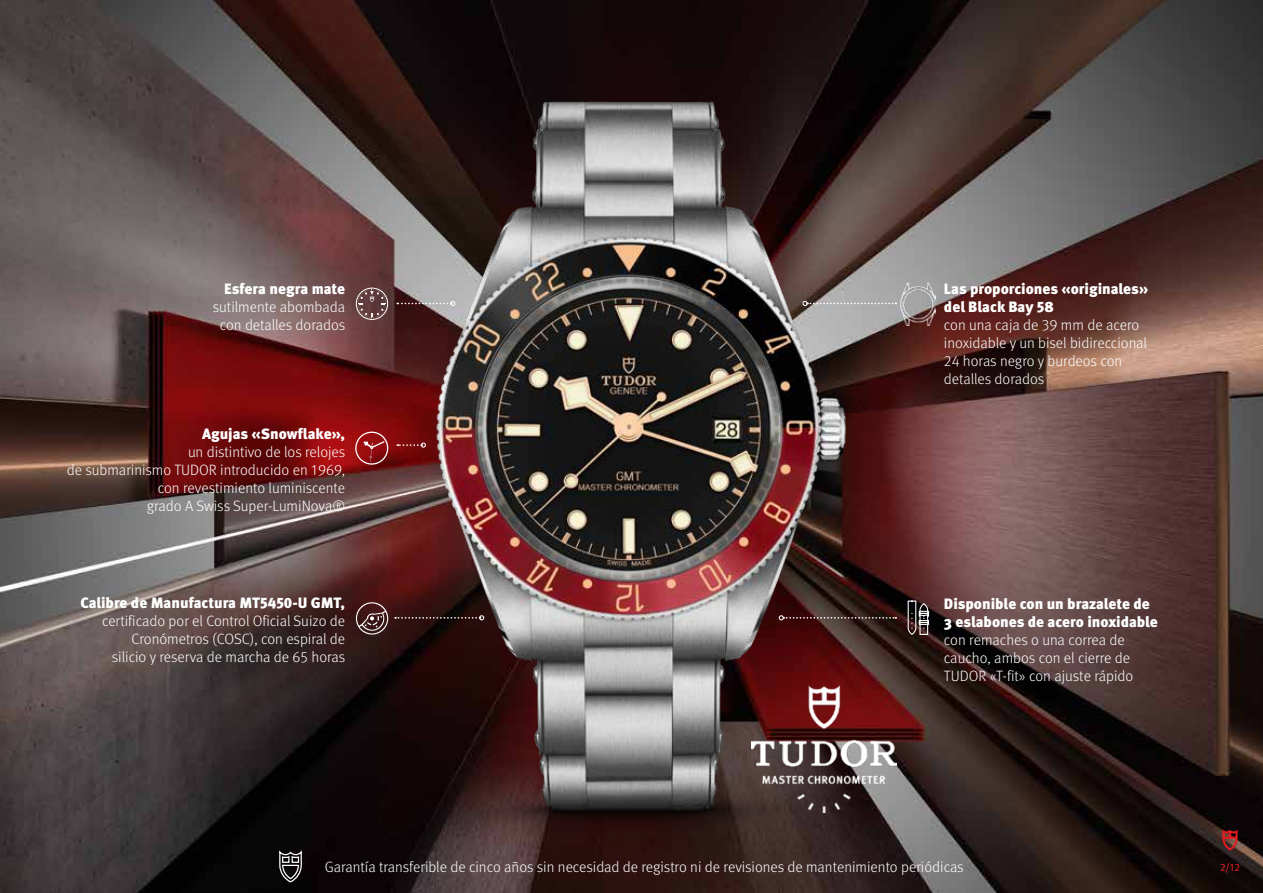
<style>
.page{position:relative;width:1263px;height:893px;background:#fff}
.page>*{position:absolute;margin:0;border:0;box-sizing:border-box;transform-origin:0 0}
.t1{font:300 15px/18px "Meta Pro";color:#fff}
.t2{font:900 15px/18px "Meta Pro";color:#fff}
.t3{font:300 10.5px "Meta Pro";color:#e11b22}
</style>
<div class="page">
<img style="left:0;top:0;width:1263px;height:893px">
<img style="left:316px;top:0;width:633px;height:893px">
<svg style="left:279px;top:848px;width:24px;height:35px"></svg>
<svg style="left:356px;top:602px;width:32px;height:33px"></svg>
<svg style="left:397px;top:301px;width:58px;height:5px"></svg>
<svg style="left:802px;top:301px;width:94px;height:5px"></svg>
<svg style="left:779px;top:615px;width:117px;height:5px"></svg>
<svg style="left:395px;top:615px;width:89px;height:5px"></svg>
<svg style="left:356px;top:288px;width:32px;height:32px"></svg>
<div style="left:355px;top:432px;width:33px;height:33px;border:1px solid #fff;border-radius:50%"></div>
<svg style="left:363px;top:441px;width:22px;height:21px"></svg>
<svg style="left:397px;top:443px;width:29px;height:5px"></svg>
<svg style="left:907px;top:600px;width:23px;height:36px"></svg>
<img style="left:900px;top:282px;width:35px;height:43px">
<img style="left:751px;top:686px;width:145px;height:127px">
<svg style="left:1222px;top:829px;width:15px;height:21px"></svg>
<p class="t2" style="left:224px;top:279px;width:122px">Esfera negra mate</p>
<p class="t1" style="left:213px;top:297px;width:134px;text-align:center">sutilmente abombada con detalles dorados</p>
<p class="t2" style="left:202px;top:424px;width:145px">Agujas «Snowflake»,</p>
<p class="t1" style="left:67px;top:442px;width:280px;text-align:right">un distintivo de los relojes<br>de submarinismo TUDOR introducido en 1969, con revestimiento luminiscente<br>grado A Swiss Super‑LumiNova®</p>
<p class="t2" style="left:81px;top:593px;width:266px">Calibre de Manufactura MT5450-U GMT,</p>
<p class="t1" style="left:102px;top:611px;width:245px;text-align:right">certificado por el Control Oficial Suizo de<br>Cronómetros (COSC), con espiral de silicio y reserva de marcha de 65 horas</p>
<p class="t2" style="left:944px;top:279px;width:206px">Las proporciones «originales» del Black Bay 58</p>
<p class="t1" style="left:944px;top:315px;width:205px">con una caja de 39 mm de acero inoxidable y un bisel bidireccional<br>24 horas negro y burdeos con detalles dorados</p>
<p class="t2" style="left:944px;top:594px;width:215px">Disponible con un brazalete de<br>3 eslabones de acero inoxidable</p>
<p class="t1" style="left:944px;top:630px;width:191px">con remaches o una correa de caucho, ambos con el cierre de<br>TUDOR «T‑fit» con ajuste rápido</p>
<p class="t1" style="left:325px;top:857px;width:641px">Garantía transferible de cinco años sin necesidad de registro ni de revisiones de mantenimiento periódicas</p>
<p class="t3" style="left:1220px;top:860px;width:21px">2/12</p>
</div>
